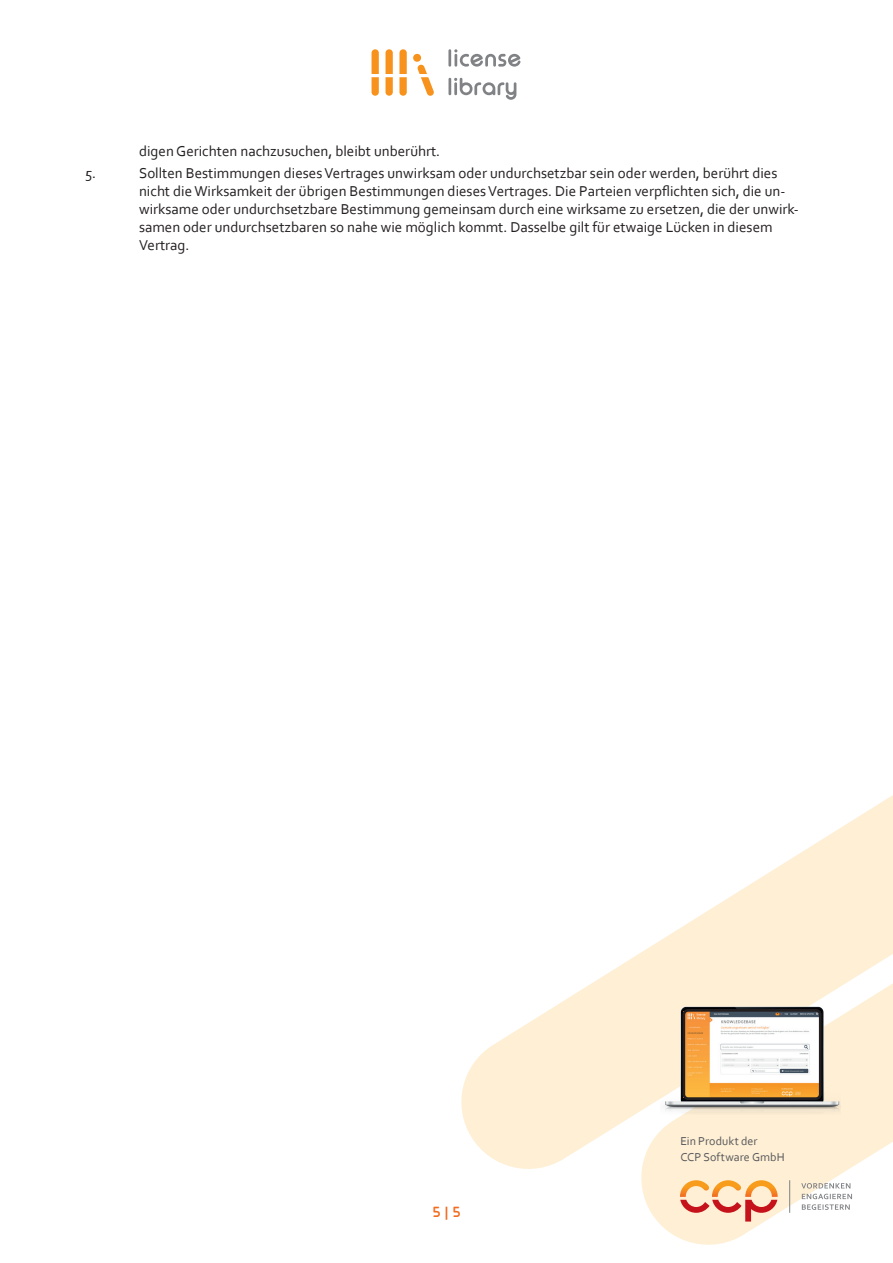
<style>
.page{position:relative;width:893px;height:1263px;background:#fff}
.page>*{position:absolute;margin:0;border:0;box-sizing:border-box;transform-origin:0 0}
.t1{font:15px/18px "Corbel";color:#231f20}
.t2{font:700 13.5px "Typo Round";color:#f36c21}
.t3{font:12px/16.5px "Corbel";letter-spacing:.005em;color:#57585a}
</style>
<div class="page">
<svg style="left:413px;top:54px;width:21px;height:42px"></svg>
<svg style="left:372px;top:49px;width:7px;height:47px"></svg>
<svg style="left:385px;top:49px;width:8px;height:47px"></svg>
<svg style="left:399px;top:49px;width:8px;height:47px"></svg>
<svg style="left:448px;top:78px;width:68px;height:22px"></svg>
<svg style="left:448px;top:49px;width:72px;height:18px"></svg>
<svg style="left:461px;top:958px;width:171px;height:211px;fill:#feefd5"></svg>
<svg style="left:632px;top:795px;width:261px;height:450px;fill:#feefd5"></svg>
<svg style="left:802px;top:1194px;width:50px;height:16px"></svg>
<svg style="left:801px;top:1183px;width:49px;height:5px"></svg>
<hr style="left:789px;top:1180px;width:1px;height:33px;background:#808285">
<svg style="left:680px;top:1180px;width:98px;height:41px;background:#f3bc99"></svg>
<img style="left:661px;top:1004px;width:180px;height:110px">
<img style="left:686px;top:1013px;width:132px;height:83px">
<div style="left:682px;top:1009px;width:140px;height:91px;border:3px solid #231f20;border-radius:4px"></div>
<p class="t1" style="left:139px;top:141px;width:303px">digen Gerichten nachzusuchen, bleibt unberührt.</p>
<p class="t1" style="left:85px;top:164px;width:13px">5.</p>
<p class="t1" style="left:139px;top:164px;width:661px">Sollten Bestimmungen dieses Vertrages unwirksam oder undurchsetzbar sein oder werden, berührt dies nicht die Wirksamkeit der übrigen Bestimmungen dieses Vertrages. Die Parteien verpflichten sich, die un&shy;wirksame oder undurchsetzbare Bestimmung gemeinsam durch eine wirksame zu ersetzen, die der unwirk&shy;samen oder undurchsetzbaren so nahe wie möglich kommt. Dasselbe gilt für etwaige Lücken in diesem Vertrag.</p>
<p class="t2" style="left:433px;top:1203px;width:29px">5 | 5</p>
<p class="t3" style="left:680px;top:1132px;width:106px">Ein Produkt der<br>CCP Software GmbH</p>
</div>
